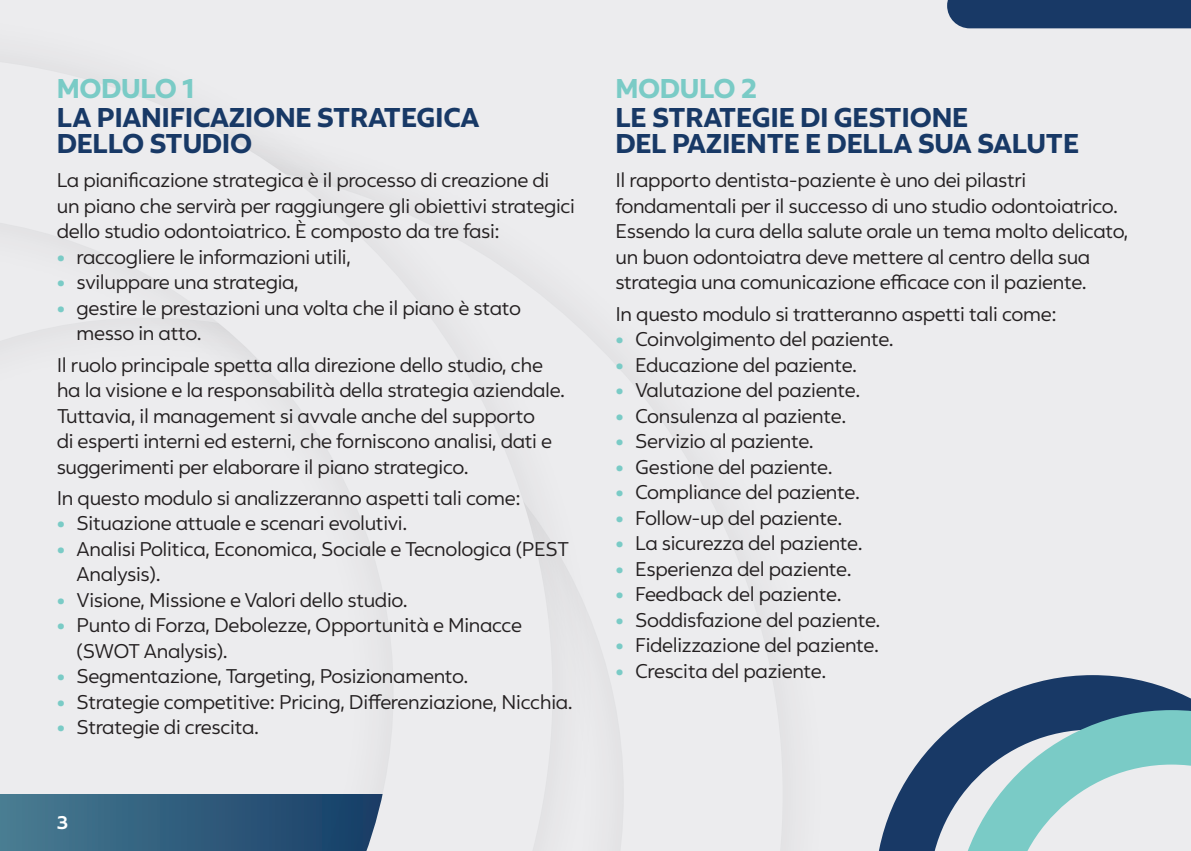
<style>
.page{position:relative;width:1191px;height:851px;background:#fff}
.page>*{position:absolute;margin:0;border:0;box-sizing:border-box;transform-origin:0 0}
.t1{font:800 26px/26px "Rupert";letter-spacing:-.015em;color:#183966}
.t2{font:800 26px "Rupert";letter-spacing:-.015em;color:#7acbc6}
.t3{font:19px/25.4px "Rupert";letter-spacing:-.015em;color:#231f20}
.t4{font:700 18px "Rupert";color:#fff}
.s1{font-weight:800;color:#7acbc6}
</style>
<div class="page">
<div style="left:0;top:0;width:1191px;height:850px;background:#ececee"></div>
<svg style="left:0;top:123px;width:552px;height:727px"></svg>
<div style="left:947px;top:0;width:244px;height:28px;background:#183966"></div>
<svg style="left:879px;top:675px;width:312px;height:175px"></svg>
<svg style="left:953px;top:710px;width:238px;height:140px"></svg>
<h1 class="t2" style="left:57px;top:68px;width:139px">MODULO 1</h1>
<h1 class="t1" style="left:57px;top:102px;width:424px">LA PIANIFICAZIONE STRATEGICA<br>DELLO STUDIO</h1>
<p class="t3" style="left:57px;top:166px;width:520px">La pianificazione strategica è il processo di creazione di un piano che servirà per raggiungere gli obiettivi strategici dello studio odontoiatrico. È composto da tre fasi:</p>
<p class="t3" style="left:57px;top:242px;width:296px"><span class="s1">•</span> raccogliere le informazioni utili,</p>
<p class="t3" style="left:57px;top:268px;width:244px"><span class="s1">•</span> sviluppare una strategia,</p>
<p class="t3" style="left:77px;top:293px;width:446px;text-indent:-20px"><span class="s1">•</span> gestire le prestazioni una volta che il piano è stato messo in atto.</p>
<p class="t3" style="left:57px;top:350px;width:510px">Il ruolo principale spetta alla direzione dello studio, che ha la visione e la responsabilità della strategia aziendale.<br>Tuttavia, il management si avvale anche del supporto<br>di esperti interni ed esterni, che forniscono analisi, dati e suggerimenti per elaborare il piano strategico.</p>
<p class="t3" style="left:57px;top:483px;width:465px">In questo modulo si analizzeranno aspetti tali come:</p>
<p class="t3" style="left:57px;top:509px;width:352px"><span class="s1">•</span> Situazione attuale e scenari evolutivi.</p>
<p class="t3" style="left:77px;top:534px;width:494px;text-indent:-20px"><span class="s1">•</span> Analisi Politica, Economica, Sociale e Tecnologica (PEST<br>Analysis).</p>
<p class="t3" style="left:57px;top:585px;width:352px"><span class="s1">•</span> Visione, Missione e Valori dello studio.</p>
<p class="t3" style="left:77px;top:611px;width:447px;text-indent:-20px"><span class="s1">•</span> Punto di Forza, Debolezze, Opportunità e Minacce (SWOT Analysis).</p>
<p class="t3" style="left:57px;top:662px;width:413px"><span class="s1">•</span> Segmentazione, Targeting, Posizionamento.</p>
<p class="t3" style="left:57px;top:687px;width:517px"><span class="s1">•</span> Strategie competitive: Pricing, Differenziazione, Nicchia.</p>
<p class="t3" style="left:57px;top:713px;width:204px"><span class="s1">•</span> Strategie di crescita.</p>
<p class="t4" style="left:57px;top:808px;width:13px">3</p>
<h1 class="t2" style="left:615px;top:68px;width:143px">MODULO 2</h1>
<h1 class="t1" style="left:615px;top:102px;width:465px">LE STRATEGIE DI GESTIONE<br>DEL PAZIENTE E DELLA SUA SALUTE</h1>
<p class="t3" style="left:615px;top:166px;width:514px">Il rapporto dentista-paziente è uno dei pilastri fondamentali per il successo di uno studio odontoiatrico.<br>Essendo la cura della salute orale un tema molto delicato, un buon odontoiatra deve mettere al centro della sua strategia una comunicazione efficace con il paziente.</p>
<p class="t3" style="left:615px;top:299px;width:443px">In questo modulo si tratteranno aspetti tali come:</p>
<p class="t3" style="left:615px;top:325px;width:280px"><span class="s1">•</span> Coinvolgimento del paziente.</p>
<p class="t3" style="left:615px;top:350px;width:243px"><span class="s1">•</span> Educazione del paziente.</p>
<p class="t3" style="left:615px;top:376px;width:246px"><span class="s1">•</span> Valutazione del paziente.</p>
<p class="t3" style="left:615px;top:401px;width:232px"><span class="s1">•</span> Consulenza al paziente.</p>
<p class="t3" style="left:615px;top:427px;width:200px"><span class="s1">•</span> Servizio al paziente.</p>
<p class="t3" style="left:615px;top:452px;width:219px"><span class="s1">•</span> Gestione del paziente.</p>
<p class="t3" style="left:615px;top:478px;width:246px"><span class="s1">•</span> Compliance del paziente.</p>
<p class="t3" style="left:615px;top:503px;width:228px"><span class="s1">•</span> Follow-up del paziente.</p>
<p class="t3" style="left:615px;top:529px;width:249px"><span class="s1">•</span> La sicurezza del paziente.</p>
<p class="t3" style="left:615px;top:554px;width:238px"><span class="s1">•</span> Esperienza del paziente.</p>
<p class="t3" style="left:615px;top:580px;width:228px"><span class="s1">•</span> Feedback del paziente.</p>
<p class="t3" style="left:615px;top:605px;width:267px"><span class="s1">•</span> Soddisfazione del paziente.</p>
<p class="t3" style="left:615px;top:631px;width:265px"><span class="s1">•</span> Fidelizzazione del paziente.</p>
<p class="t3" style="left:615px;top:656px;width:212px"><span class="s1">•</span> Crescita del paziente.</p>
</div>
